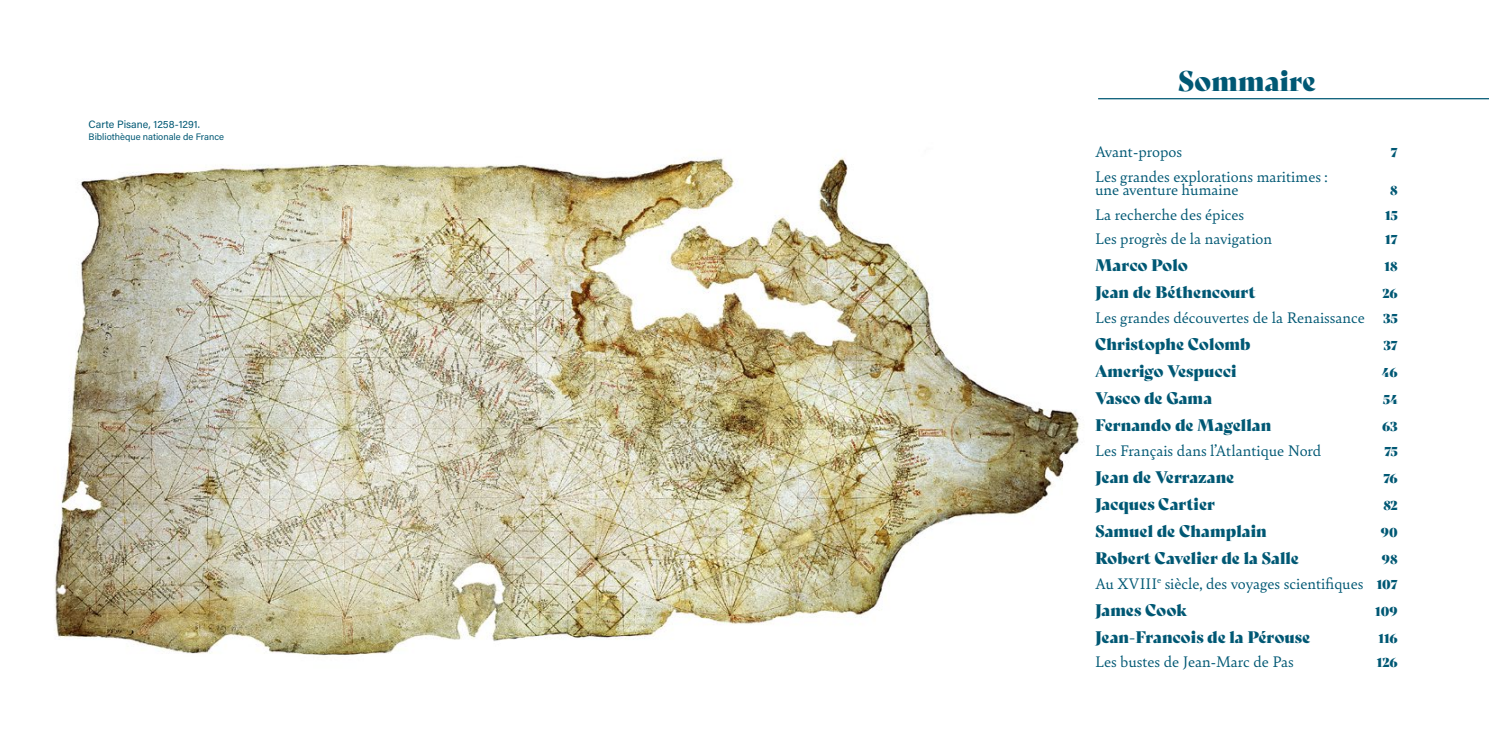
<style>
.page{position:relative;width:1489px;height:745px;background:#fff}
.page>*{position:absolute;margin:0;border:0;box-sizing:border-box;transform-origin:0 0}
.t1{font:27.5px "Bely Display";color:#005874}
.t2{font:16.25px/13.8px "Bely";color:#005874}
.t3{font:16.25px "Bely Display";color:#005874}
.t4{font:12.5px "Bely Display";color:#005874}
.t5{font:10.62px "Acumin Pro";color:#005874}
.t6{font:9.38px "Acumin Pro";color:#005874}
.s1{font-family:"Bely Display";font-size:12.5px}
</style>
<div class="page">
<img style="left:54px;top:99px;width:1071px;height:557px">
<hr style="left:1098px;top:98px;width:390px;height:1px;background:#005874">
<p class="t5" style="left:89px;top:117px;width:113px">Carte Pisane, 1258-1291.</p>
<p class="t6" style="left:89px;top:130px;width:137px">Bibliothèque nationale de France</p>
<h1 class="t1" style="left:1177px;top:59px;width:140px">Sommaire</h1>
<p class="t2" style="left:1094px;top:144px;width:88px">Avant-propos</p>
<p class="t4" style="left:1390px;top:142px;width:8px">7</p>
<p class="t2" style="left:1094px;top:168px;width:234px">Les grandes explorations maritimes : une aventure humaine</p>
<p class="t4" style="left:1389px;top:181px;width:9px">8</p>
<p class="t2" style="left:1094px;top:206px;width:151px">La recherche des épices</p>
<p class="t4" style="left:1384px;top:205px;width:14px">15</p>
<p class="t2" style="left:1094px;top:231px;width:179px">Les progrès de la navigation</p>
<p class="t4" style="left:1384px;top:229px;width:14px">17</p>
<p class="t3" style="left:1094px;top:252px;width:94px">Marco Polo</p>
<p class="t4" style="left:1384px;top:256px;width:15px">18</p>
<p class="t3" style="left:1094px;top:279px;width:162px">Jean de Béthencourt</p>
<p class="t4" style="left:1382px;top:283px;width:17px">26</p>
<p class="t2" style="left:1094px;top:309px;width:304px">Les grandes découvertes de la Renaissance <span class="s1">35</span></p>
<p class="t3" style="left:1094px;top:331px;width:157px">Christophe Colomb</p>
<p class="t4" style="left:1383px;top:335px;width:16px">37</p>
<p class="t3" style="left:1094px;top:358px;width:143px">Amerigo Vespucci</p>
<p class="t4" style="left:1381px;top:362px;width:17px">46</p>
<p class="t3" style="left:1094px;top:385px;width:119px">Vasco de Gama</p>
<p class="t4" style="left:1382px;top:389px;width:16px">54</p>
<p class="t3" style="left:1094px;top:412px;width:178px">Fernando de Magellan</p>
<p class="t4" style="left:1381px;top:416px;width:17px">63</p>
<p class="t2" style="left:1094px;top:442px;width:228px">Les Français dans l’Atlantique Nord</p>
<p class="t4" style="left:1384px;top:441px;width:15px">75</p>
<p class="t3" style="left:1094px;top:463px;width:141px">Jean de Verrazane</p>
<p class="t4" style="left:1383px;top:468px;width:16px">76</p>
<p class="t3" style="left:1094px;top:490px;width:122px">Jacques Cartier</p>
<p class="t4" style="left:1383px;top:495px;width:16px">82</p>
<p class="t3" style="left:1094px;top:517px;width:173px">Samuel de Champlain</p>
<p class="t4" style="left:1380px;top:522px;width:18px">90</p>
<p class="t3" style="left:1094px;top:545px;width:206px">Robert Cavelier de la Salle</p>
<p class="t4" style="left:1381px;top:549px;width:17px">98</p>
<p class="t2" style="left:1094px;top:575px;width:304px">Au XVIII<sup>e</sup> siècle, des voyages scientifiques <span class="s1">107</span></p>
<p class="t3" style="left:1094px;top:596px;width:94px">James Cook</p>
<p class="t4" style="left:1375px;top:600px;width:24px">109</p>
<p class="t3" style="left:1094px;top:623px;width:217px">Jean-Francois de la Pérouse</p>
<p class="t4" style="left:1378px;top:627px;width:21px">116</p>
<p class="t2" style="left:1094px;top:653px;width:200px">Les bustes de Jean-Marc de Pas</p>
<p class="t4" style="left:1376px;top:652px;width:22px">126</p>
</div>
